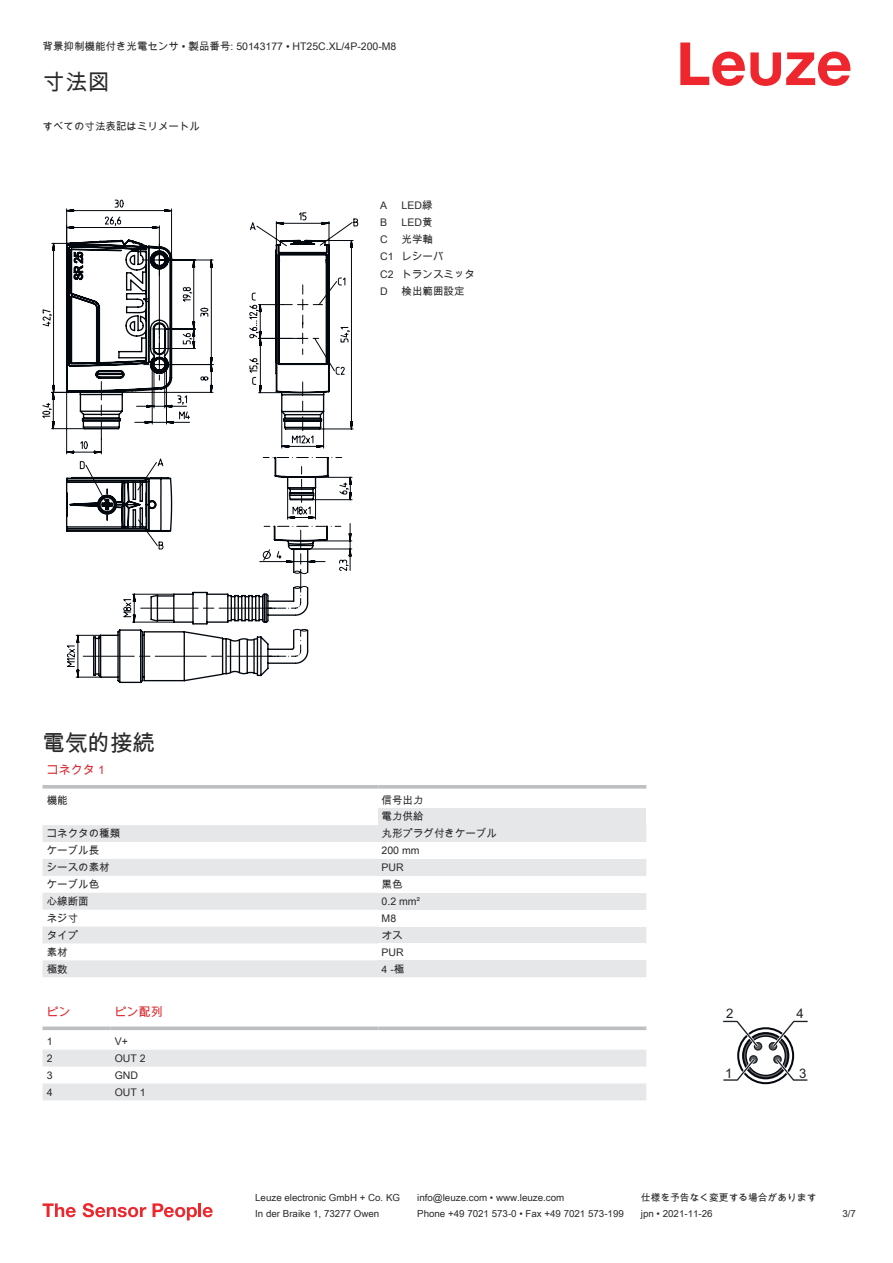
<style>
.page{position:relative;width:893px;height:1263px;background:#fff}
.page>*{position:absolute;margin:0;border:0;box-sizing:border-box;transform-origin:0 0}
.t1{font:22.5px "Arial Unicode MS";color:#2b292a}
.t2{font:13.2px "Arial";color:#1e2328}
.t3{font:12px "Arial Unicode MS";color:#db2a30}
.t4{font:10.5px/17px "Arial Unicode MS";color:#2b292a}
.t5{font:9.75px "Arial Unicode MS";color:#2b292a}
</style>
<div class="page">
<svg style="left:680px;top:43px;width:170px;height:43px"></svg>
<svg style="left:43px;top:825px;width:335px;height:152px;fill:#e6e7e9"></svg>
<svg style="left:43px;top:785px;width:335px;height:4px"></svg>
<svg style="left:378px;top:785px;width:268px;height:4px"></svg>
<div style="left:378px;top:808px;width:268px;height:17px;background:#e6e7e9"></div>
<div style="left:378px;top:825px;width:268px;height:17px;background:#e6e7e9"></div>
<div style="left:378px;top:859px;width:268px;height:17px;background:#e6e7e9"></div>
<div style="left:378px;top:893px;width:268px;height:17px;background:#e6e7e9"></div>
<div style="left:378px;top:926px;width:268px;height:17px;background:#e6e7e9"></div>
<div style="left:378px;top:960px;width:268px;height:17px;background:#e6e7e9"></div>
<svg style="left:43px;top:1050px;width:603px;height:50px"></svg>
<svg style="left:43px;top:1026px;width:68px;height:4px"></svg>
<svg style="left:111px;top:1026px;width:267px;height:4px"></svg>
<svg style="left:378px;top:1026px;width:268px;height:4px"></svg>
<svg style="left:723px;top:1020px;width:85px;height:64px"></svg>
<svg style="left:43px;top:1203px;width:33px;height:14px"></svg>
<svg style="left:83px;top:1203px;width:63px;height:14px"></svg>
<svg style="left:153px;top:1203px;width:44px;height:17px"></svg>
<hr style="left:198px;top:1203px;width:3px;height:14px;background:#ed272d">
<svg style="left:203px;top:1207px;width:10px;height:10px"></svg>
<svg style="left:43px;top:200px;width:315px;height:478px"></svg>
<p class="t4" style="left:43px;top:38px;width:355px">背景抑制機能付き光電センサ • 製品番号: 50143177 • HT25C.XL/4P-200-M8</p>
<h1 class="t1" style="left:43px;top:66px;width:69px">寸法図</h1>
<p class="t4" style="left:43px;top:118px;width:159px">すべての寸法表記はミリメートル</p>
<p class="t4" style="left:380px;top:197px;width:9px">A</p>
<p class="t4" style="left:402px;top:197px;width:32px">LED緑</p>
<p class="t4" style="left:380px;top:214px;width:9px">B</p>
<p class="t4" style="left:402px;top:214px;width:32px">LED黄</p>
<p class="t4" style="left:380px;top:231px;width:9px">C</p>
<p class="t4" style="left:380px;top:231px;width:96px;text-indent:21px">光学軸<br>C1 レシーバ<br>C2 トランスミッタ<br>D</p>
<p class="t4" style="left:402px;top:282px;width:64px">検出範囲設定</p>
<h1 class="t1" style="left:43px;top:727px;width:114px">電気的接続</h1>
<p class="t3" style="left:47px;top:761px;width:60px">コネクタ 1</p>
<p class="t4" style="left:47px;top:791px;width:22px">機能</p>
<p class="t4" style="left:382px;top:791px;width:43px">信号出力電力供給</p>
<p class="t4" style="left:47px;top:825px;width:75px">コネクタの種類</p>
<p class="t4" style="left:382px;top:825px;width:117px">丸形プラグ付きケーブル</p>
<p class="t4" style="left:47px;top:842px;width:54px">ケーブル長</p>
<p class="t4" style="left:382px;top:842px;width:39px">200 mm</p>
<p class="t4" style="left:47px;top:859px;width:64px">シースの素材</p>
<p class="t4" style="left:382px;top:859px;width:24px">PUR</p>
<p class="t4" style="left:47px;top:876px;width:54px">ケーブル色</p>
<p class="t4" style="left:382px;top:876px;width:22px">黒色</p>
<p class="t4" style="left:47px;top:892px;width:43px">心線断面</p>
<p class="t4" style="left:382px;top:892px;width:40px">0.2 mm²</p>
<p class="t4" style="left:47px;top:909px;width:33px">ネジ寸</p>
<p class="t4" style="left:382px;top:909px;width:16px">M8</p>
<p class="t4" style="left:47px;top:926px;width:33px">タイプ</p>
<p class="t4" style="left:382px;top:926px;width:22px">オス</p>
<p class="t4" style="left:47px;top:943px;width:22px">素材</p>
<p class="t4" style="left:382px;top:943px;width:24px">PUR</p>
<p class="t4" style="left:47px;top:960px;width:22px">極数</p>
<p class="t4" style="left:382px;top:960px;width:24px">4 -極</p>
<p class="t3" style="left:47px;top:1003px;width:25px">ピン</p>
<p class="t3" style="left:115px;top:1003px;width:49px">ピン配列</p>
<p class="t4" style="left:47px;top:1032px;width:7px">1</p>
<p class="t4" style="left:115px;top:1032px;width:15px">V+</p>
<p class="t4" style="left:47px;top:1050px;width:7px">2</p>
<p class="t4" style="left:115px;top:1049px;width:32px">OUT 2</p>
<p class="t4" style="left:47px;top:1066px;width:7px">3</p>
<p class="t4" style="left:115px;top:1066px;width:25px">GND</p>
<p class="t4" style="left:47px;top:1083px;width:7px">4</p>
<p class="t4" style="left:115px;top:1083px;width:32px">OUT 1</p>
<p class="t2" style="left:726px;top:1009px;width:9px">2</p>
<p class="t2" style="left:796px;top:1009px;width:9px">4</p>
<p class="t2" style="left:725px;top:1068px;width:9px">1</p>
<p class="t2" style="left:799px;top:1068px;width:9px">3</p>
<p class="t5" style="left:255px;top:1191px;width:146px">Leuze electronic GmbH + Co. KG</p>
<p class="t5" style="left:417px;top:1191px;width:149px">info@leuze.com • www.leuze.com</p>
<p class="t5" style="left:641px;top:1191px;width:177px">仕様を予告なく変更する場合があります</p>
<p class="t5" style="left:255px;top:1206px;width:126px">In der Braike 1, 73277 Owen</p>
<p class="t5" style="left:417px;top:1206px;width:208px">Phone +49 7021 573-0 • Fax +49 7021 573-199</p>
<p class="t5" style="left:641px;top:1206px;width:73px">jpn • 2021-11-26</p>
<p class="t5" style="left:842px;top:1206px;width:15px">3 /7</p>
</div>
